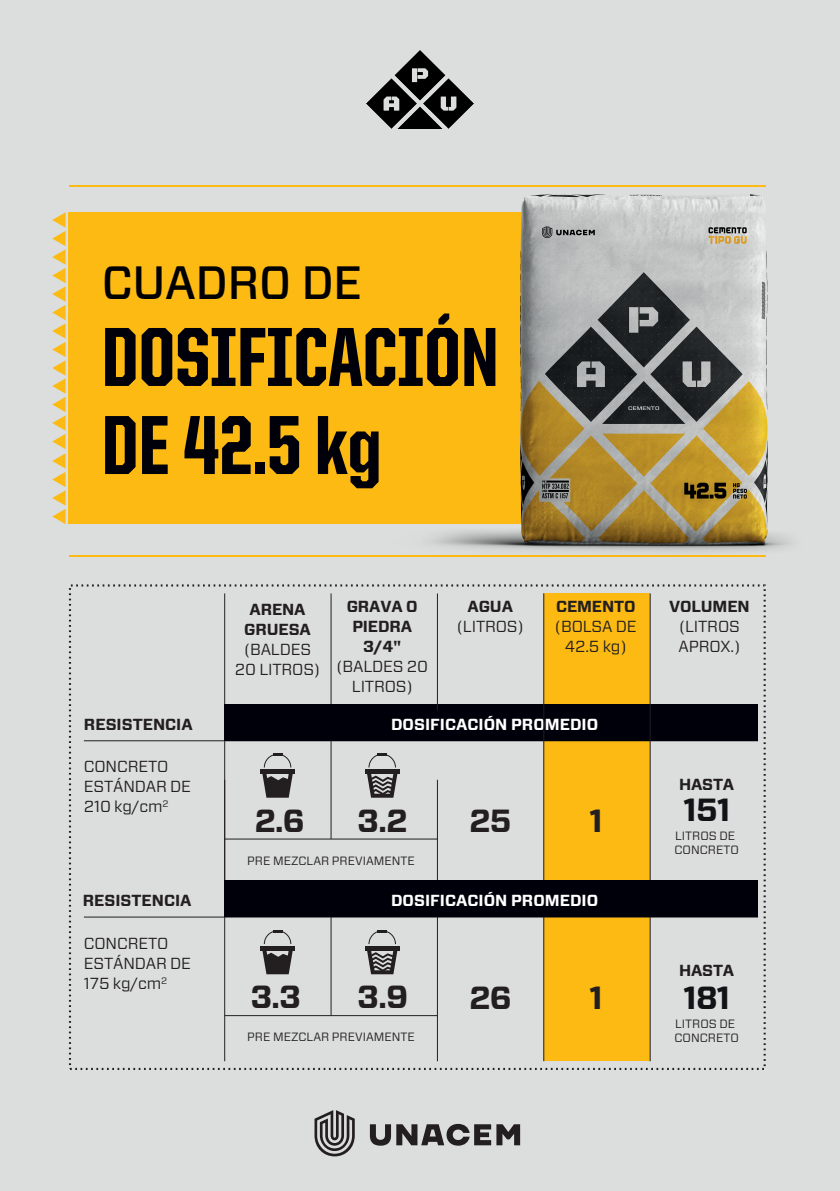
<style>
.page{position:relative;width:840px;height:1191px;background:#fff}
.page>*{position:absolute;margin:0;border:0;box-sizing:border-box;transform-origin:0 0}
.t1{font:800 84px/88px "United Sans Cond";color:#00000b}
.t2{font:500 46.6px "Forza";color:#000001}
.t3{font:700 32px "Forza";color:#231f20}
.t4{font:700 32px "Forza";letter-spacing:-.025em;color:#111416}
.t5{font:16px/20px "Forza";letter-spacing:-.01em;color:#231f20;text-align:center}
.t6{font:700 16px/20px "Forza";letter-spacing:-.01em;color:#231f20;text-align:center}
.t7{font:700 16px "Forza";color:#fff}
.t8{font:12px/14px "Forza";color:#231f20}
</style>
<div class="page">
<div style="left:0;top:0;width:839px;height:1191px;background:#dcdedd"></div>
<div style="left:543px;top:593px;width:106px;height:468px;background:#fcba13"></div>
<hr style="left:84px;top:740px;width:673px;height:1px;background:#231f20">
<hr style="left:224px;top:593px;width:1px;height:308px;background:#231f20">
<hr style="left:330px;top:593px;width:1px;height:246px;background:#231f20">
<hr style="left:260px;top:769px;width:34px;height:4px;background:#231f20">
<svg style="left:261px;top:753px;width:32px;height:44px"></svg>
<hr style="left:365px;top:769px;width:34px;height:4px;background:#231f20">
<svg style="left:366px;top:753px;width:32px;height:44px"></svg>
<div style="left:224px;top:704px;width:533px;height:37px;background:#00000b"></div>
<hr style="left:224px;top:838px;width:213px;height:1px;background:#231f20">
<hr style="left:224px;top:780px;width:1px;height:281px;background:#231f20">
<hr style="left:436px;top:780px;width:1px;height:281px;background:#231f20">
<hr style="left:84px;top:916px;width:673px;height:1px;background:#231f20">
<hr style="left:436px;top:593px;width:1px;height:117px;background:#231f20">
<hr style="left:543px;top:593px;width:1px;height:468px;background:#231f20">
<hr style="left:649px;top:593px;width:1px;height:468px;background:#231f20">
<div style="left:224px;top:881px;width:533px;height:36px;background:#00000b"></div>
<hr style="left:330px;top:917px;width:1px;height:98px;background:#231f20">
<hr style="left:260px;top:946px;width:34px;height:4px;background:#231f20">
<svg style="left:261px;top:930px;width:32px;height:44px"></svg>
<hr style="left:365px;top:946px;width:34px;height:4px;background:#231f20">
<svg style="left:366px;top:930px;width:32px;height:44px"></svg>
<hr style="left:224px;top:1015px;width:213px;height:1px;background:#231f20">
<div style="left:69px;top:212px;width:556px;height:312px;background:#fcba13"></div>
<svg style="left:52px;top:212px;width:14px;height:312px"></svg>
<hr style="left:69px;top:555px;width:696px;height:1px;background:#fcba13">
<hr style="left:69px;top:185px;width:696px;height:2px;background:#fcba13">
<svg style="left:369px;top:1123px;width:151px;height:22px"></svg>
<svg style="left:314px;top:1110px;width:40px;height:46px"></svg>
<img style="left:371px;top:185px;width:420px;height:372px">
<img style="left:366px;top:50px;width:107px;height:79px">
<h2 class="t2" style="left:102px;top:252px;width:261px">CUADRO DE</h2>
<h1 class="t1" style="left:102px;top:313px;width:398px">DOSIFICACIÓN<br>DE 42.5 kg</h1>
<p class="t6" style="left:84px;top:714px;width:110px">RESISTENCIA</p>
<p class="t5" style="left:84px;top:756px;width:109px;text-align:left">CONCRETO<br>ESTÁNDAR DE<br>210 kg/cm<sup>2</sup></p>
<p class="t6" style="left:83px;top:890px;width:110px">RESISTENCIA</p>
<p class="t6" style="left:244px;top:599px;width:68px">ARENA<br>GRUESA</p>
<p class="t5" style="left:235px;top:639px;width:87px">(BALDES<br>20 LITROS)</p>
<p class="t6" style="left:346px;top:596px;width:73px">GRAVA O<br>PIEDRA<br>3/4"</p>
<p class="t5" style="left:336px;top:656px;width:93px">(BALDES 20<br>LITROS)</p>
<p class="t6" style="left:467px;top:596px;width:47px">AGUA</p>
<p class="t5" style="left:456px;top:616px;width:68px">(LITROS)</p>
<p class="t6" style="left:555px;top:596px;width:81px">CEMENTO</p>
<p class="t5" style="left:554px;top:616px;width:83px">(BOLSA DE<br>42.5 kg)</p>
<p class="t7" style="left:391px;top:713px;width:208px">DOSIFICACIÓN PROMEDIO</p>
<h3 class="t3" style="left:254px;top:799px;width:52px">2.6</h3>
<h3 class="t3" style="left:357px;top:799px;width:52px">3.2</h3>
<h3 class="t3" style="left:469px;top:799px;width:44px">25</h3>
<h3 class="t3" style="left:589px;top:799px;width:15px">1</h3>
<p class="t8" style="left:247px;top:853px;width:169px">PRE MEZCLAR PREVIAMENTE</p>
<p class="t7" style="left:391px;top:889px;width:208px">DOSIFICACIÓN PROMEDIO</p>
<p class="t6" style="left:668px;top:596px;width:82px">VOLUMEN</p>
<p class="t5" style="left:678px;top:616px;width:63px;text-align:left">(LITROS<br>APROX.)</p>
<p class="t6" style="left:678px;top:774px;width:57px">HASTA</p>
<h3 class="t4" style="left:683px;top:788px;width:49px">151</h3>
<p class="t8" style="left:674px;top:828px;width:66px">LITROS DE<br>CONCRETO</p>
<p class="t5" style="left:84px;top:933px;width:109px;text-align:left">CONCRETO<br>ESTÁNDAR DE<br>175 kg/cm<sup>2</sup></p>
<p class="t6" style="left:678px;top:961px;width:57px">HASTA</p>
<h3 class="t3" style="left:250px;top:975px;width:52px">3.3</h3>
<h3 class="t3" style="left:357px;top:975px;width:52px">3.9</h3>
<h3 class="t3" style="left:469px;top:976px;width:44px">26</h3>
<h3 class="t3" style="left:589px;top:976px;width:15px">1</h3>
<h3 class="t4" style="left:683px;top:976px;width:48px">181</h3>
<p class="t8" style="left:247px;top:1029px;width:169px">PRE MEZCLAR PREVIAMENTE</p>
<p class="t8" style="left:674px;top:1016px;width:66px">LITROS DE<br>CONCRETO</p>
</div>
